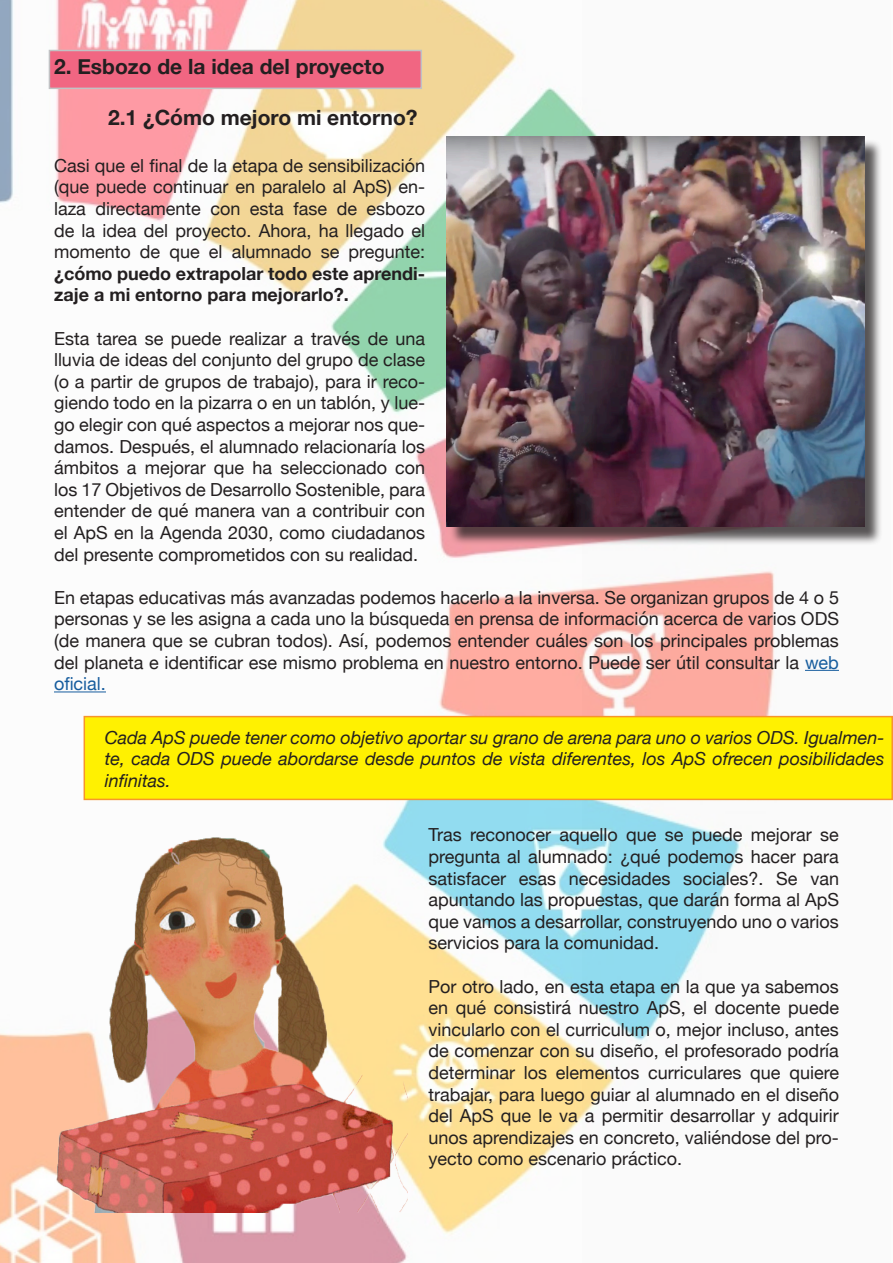
<style>
.page{position:relative;width:893px;height:1263px;background:#fff}
.page>*{position:absolute;margin:0;border:0;box-sizing:border-box;transform-origin:0 0}
.t1{font:700 21px "Helvetica Neue";color:#231f20}
.t2{font:18px/21.6px "Helvetica Neue";color:#231f20;text-align:justify}
.t3{font:italic 18px/21.6px "Helvetica Neue";color:#231f20;text-align:justify}
.s1{font-weight:700}
.s2{color:#175d9e}
</style>
<div class="page">
<img style="left:0;top:0;width:891px;height:1263px">
<div style="left:49px;top:50px;width:373px;height:39px;background:#f16682;border:2px solid #c1c2c4"></div>
<hr style="left:805px;top:670px;width:34px;height:1px;background:#175d9e">
<hr style="left:54px;top:691px;width:52px;height:1px;background:#175d9e">
<div style="left:84px;top:717px;width:808px;height:82px;background:#fff101"></div>
<div style="left:84px;top:716px;width:809px;height:84px;border:2px solid #f7952c"></div>
<img style="left:57px;top:838px;width:350px;height:374px">
<div style="left:449px;top:139px;width:434px;height:406px;background:#231f20;opacity:.75"></div>
<img style="left:446px;top:136px;width:418px;height:391px">
<p class="t1" style="left:54px;top:51px;width:332px">2. Esbozo de la idea del proyecto</p>
<p class="t1" style="left:108px;top:101px;width:311px">2.1 ¿Cómo mejoro mi entorno?</p>
<p class="t2" style="left:54px;top:156px;width:373px">Casi que el final de la etapa de sensibilización (que puede continuar en paralelo al ApS) en&shy;laza directamente con esta fase de esbozo de la idea del proyecto. Ahora, ha llegado el momento de que el alumnado se pregunte: <span class="s1">¿cómo puedo extrapolar todo este aprendi&shy;zaje a mi entorno para mejorarlo?.</span></p>
<p class="t2" style="left:54px;top:328px;width:373px">Esta tarea se puede realizar a través de una lluvia de ideas del conjunto del grupo de clase (o a partir de grupos de trabajo), para ir reco&shy;giendo todo en la pizarra o en un tablón, y lue&shy;go elegir con qué aspectos a mejorar nos que&shy;damos. Después, el alumnado relacionaría los ámbitos a mejorar que ha seleccionado con los 17 Objetivos de Desarrollo Sostenible, para entender de qué manera van a contribuir con el ApS en la Agenda 2030, como ciudadanos del presente comprometidos con su realidad.</p>
<p class="t2" style="left:54px;top:588px;width:786px">En etapas educativas más avanzadas podemos hacerlo a la inversa. Se organizan grupos de 4 o 5 personas y se les asigna a cada uno la búsqueda en prensa de información acerca de varios ODS (de manera que se cubran todos). Así, podemos entender cuáles son los principales problemas del planeta e identificar ese mismo problema en nuestro entorno. Puede ser útil consultar la <span class="s2">web oficial.</span></p>
<p class="t3" style="left:105px;top:727px;width:781px">Cada ApS puede tener como objetivo aportar su grano de arena para uno o varios ODS. Igualmen&shy;te, cada ODS puede abordarse desde puntos de vista diferentes, los ApS ofrecen posibilidades infinitas.</p>
<p class="t2" style="left:428px;top:825px;width:412px">Tras reconocer aquello que se puede mejorar se pregunta al alumnado: ¿qué podemos hacer para satisfacer esas necesidades sociales?. Se van apuntando las propuestas, que darán forma al ApS que vamos a desarrollar, construyendo uno o varios servicios para la comunidad.</p>
<p class="t2" style="left:428px;top:976px;width:412px">Por otro lado, en esta etapa en la que ya sabemos en qué consistirá nuestro ApS, el docente puede vincularlo con el curriculum o, mejor incluso, antes de comenzar con su diseño, el profesorado podría determinar los elementos curriculares que quiere trabajar, para luego guiar al alumnado en el diseño del ApS que le va a permitir desarrollar y adquirir unos aprendizajes en concreto, valiéndose del pro&shy;yecto como escenario práctico.</p>
</div>
